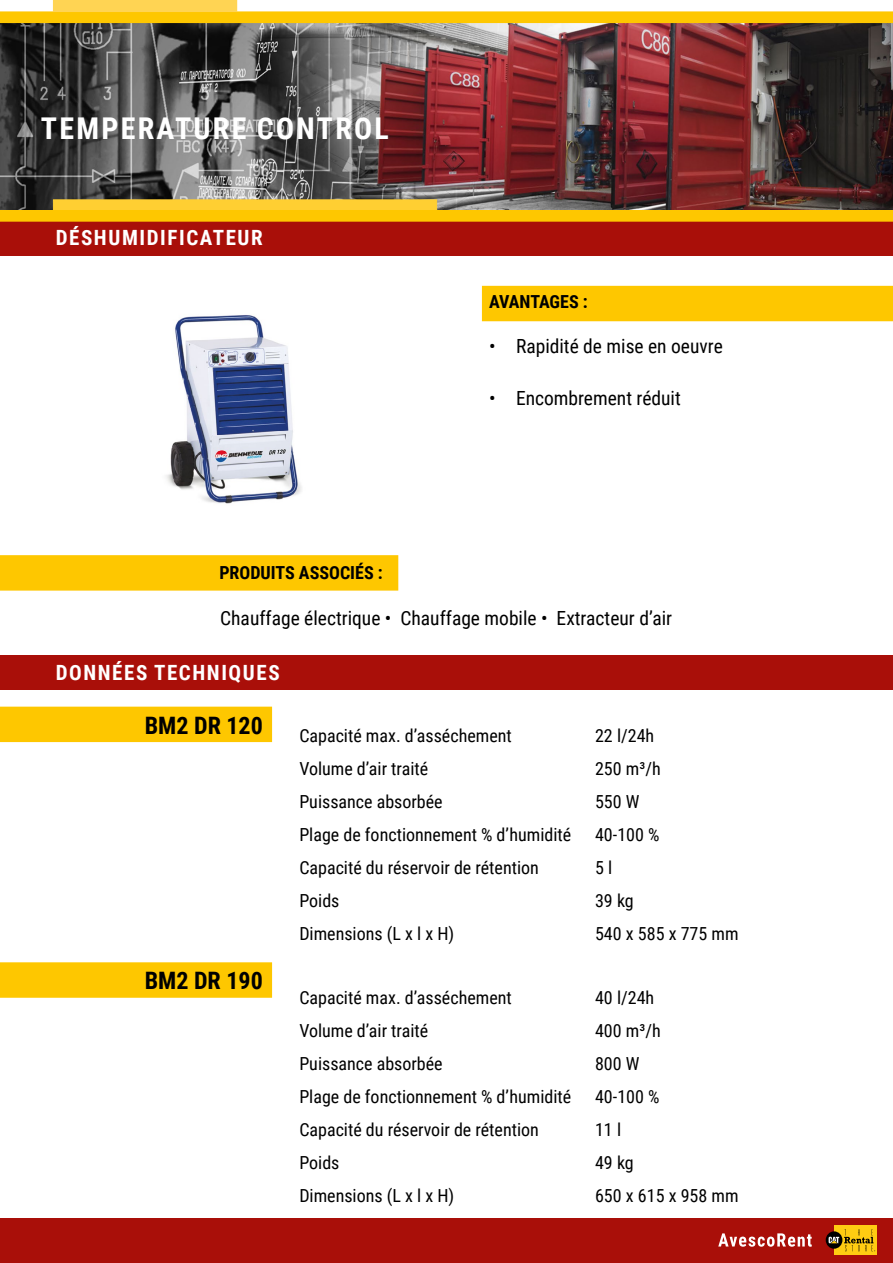
<style>
.page{position:relative;width:893px;height:1263px;background:#fff}
.page>*{position:absolute;margin:0;border:0;box-sizing:border-box;transform-origin:0 0}
.t1{font:700 30px "Roboto Condensed";letter-spacing:.075em;color:#fff}
.t2{font:700 24px "Roboto Condensed";color:#000}
.t3{font:700 21px "Roboto Condensed";letter-spacing:.075em;color:#fff}
.t4{font:19.5px "Roboto Condensed";color:#000}
.t5{font:18px/33px "Roboto Condensed";color:#000}
.t6{font:700 18px "Roboto Condensed";color:#000}
</style>
<div class="page">
<img style="left:0;top:23px;width:893px;height:187px">
<div style="left:482px;top:286px;width:411px;height:35px;background:#fec700"></div>
<svg style="left:0;top:0;width:893px;height:23px"></svg>
<div style="left:0;top:221px;width:893px;height:35px;background:#a90f09"></div>
<div style="left:0;top:656px;width:893px;height:34px;background:#a90f09"></div>
<div style="left:53px;top:200px;width:384px;height:11px;background:#ffcf32"></div>
<div style="left:0;top:210px;width:893px;height:11px;background:#fec700"></div>
<div style="left:0;top:1219px;width:893px;height:44px;background:#a90f09"></div>
<div style="left:834px;top:1225px;width:42px;height:30px;background:#ffcc12"></div>
<svg style="left:826px;top:1231px;width:16px;height:18px"></svg>
<svg style="left:829px;top:1229px;width:46px;height:22px"></svg>
<svg style="left:718px;top:1233px;width:94px;height:14px"></svg>
<div style="left:0;top:555px;width:398px;height:36px;background:#fec700"></div>
<div style="left:0;top:707px;width:272px;height:35px;background:#fec700"></div>
<img style="left:166px;top:315px;width:136px;height:189px">
<div style="left:0;top:962px;width:272px;height:36px;background:#fec700"></div>
<h1 class="t1" style="left:41px;top:107px;width:350px">TEMPERATURE CONTROL</h1>
<p class="t3" style="left:56px;top:223px;width:209px">DÉSHUMIDIFICATEUR</p>
<p class="t6" style="left:489px;top:289px;width:100px">AVANTAGES :</p>
<p class="t4" style="left:489px;top:332px;width:235px">• Rapidité de mise en oeuvre</p>
<p class="t4" style="left:489px;top:385px;width:193px">• Encombrement réduit</p>
<p class="t6" style="left:219px;top:560px;width:165px">PRODUITS ASSOCIÉS :</p>
<p class="t4" style="left:220px;top:604px;width:453px">Chauffage électrique • Chauffage mobile • Extracteur d’air</p>
<p class="t3" style="left:56px;top:658px;width:225px">DONNÉES TECHNIQUES</p>
<h2 class="t2" style="left:145px;top:708px;width:120px">BM2 DR 120</h2>
<h2 class="t2" style="left:145px;top:964px;width:120px">BM2 DR 190</h2>
<p class="t5" style="left:299px;top:719px;width:273px">Capacité max. d’asséchement<br>Volume d’air traité<br>Puissance absorbée<br>Plage de fonctionnement % d’humidité<br>Capacité du réservoir de rétention<br>Poids<br>Dimensions (L x l x H)</p>
<p class="t5" style="left:299px;top:980px;width:273px">Capacité max. d’asséchement<br>Volume d’air traité<br>Puissance absorbée<br>Plage de fonctionnement % d’humidité<br>Capacité du réservoir de rétention<br>Poids<br>Dimensions (L x l x H)</p>
<p class="t5" style="left:595px;top:719px;width:145px">22 l/24h<br>250 m³/h<br>550 W<br>40-100 %<br>5 l<br>39 kg<br>540 x 585 x 775 mm</p>
<p class="t5" style="left:595px;top:980px;width:145px">40 l/24h<br>400 m³/h<br>800 W<br>40-100 %<br>11 l<br>49 kg<br>650 x 615 x 958 mm</p>
</div>
